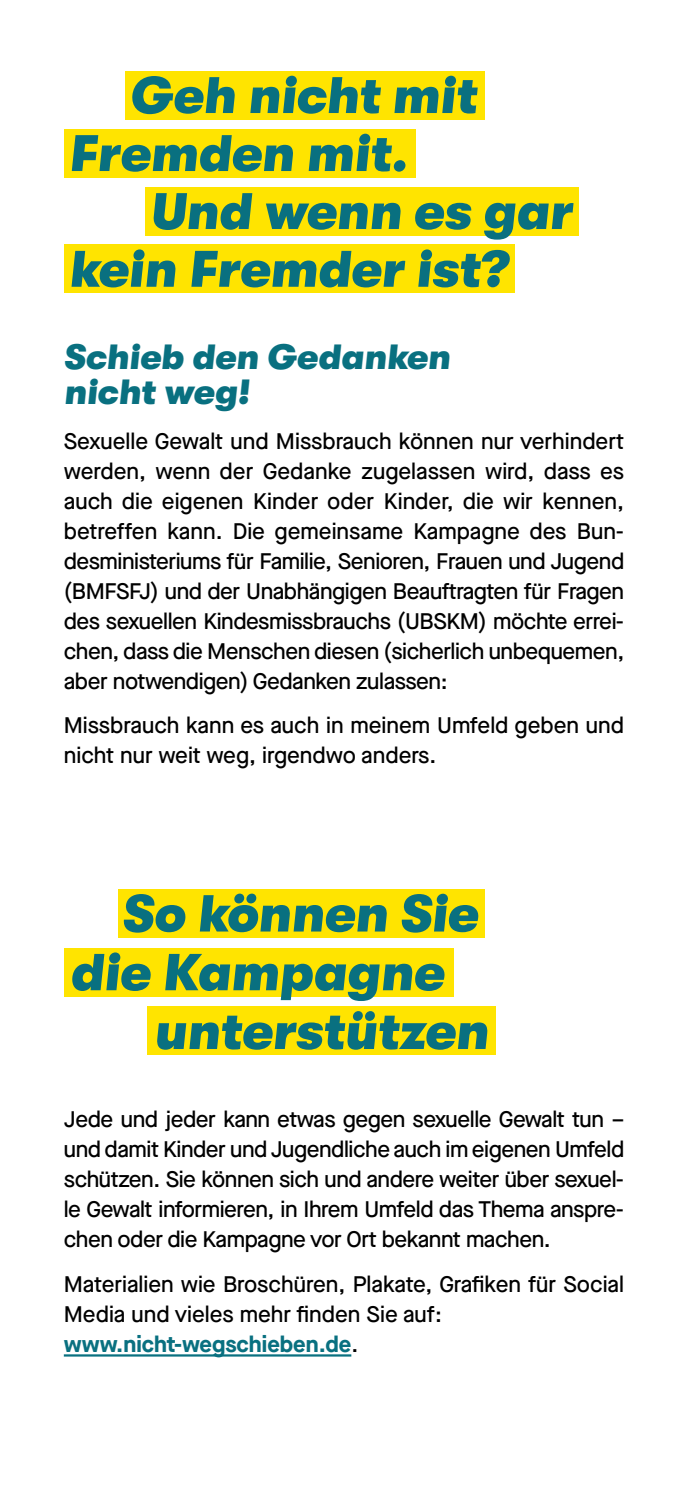
<style>
.page{position:relative;width:695px;height:1489px;background:#fff}
.page>*{position:absolute;margin:0;border:0;box-sizing:border-box;transform-origin:0 0}
.t1{font:52px "GT Walsheim Bl Ob";color:#097080}
.t2{font:51.25px "GT Walsheim Bl Ob";color:#097080}
.t3{font:35px/35px "GT Walsheim Bl Ob";color:#097080}
.t4{font:500 22.5px/30px "Maison Neue";letter-spacing:-.01em;color:#000;text-align:justify}
.s1{font-weight:700;color:#097080}
</style>
<div class="page">
<div style="left:125px;top:71px;width:359px;height:48px;background:#ffe400"></div>
<div style="left:64px;top:129px;width:351px;height:48px;background:#ffe400"></div>
<div style="left:145px;top:187px;width:434px;height:48px;background:#ffe400"></div>
<div style="left:64px;top:245px;width:450px;height:48px;background:#ffe400"></div>
<hr style="left:64px;top:1354px;width:287px;height:2px;background:#097080">
<div style="left:118px;top:888px;width:366px;height:49px;background:#ffe400"></div>
<div style="left:64px;top:947px;width:389px;height:49px;background:#ffe400"></div>
<div style="left:147px;top:1006px;width:348px;height:49px;background:#ffe400"></div>
<h2 class="t2" style="left:130px;top:67px;width:348px">Geh nicht mit</h2>
<h2 class="t2" style="left:69px;top:125px;width:340px">Fremden mit.</h2>
<h2 class="t2" style="left:150px;top:183px;width:423px">Und wenn es gar</h2>
<h2 class="t2" style="left:69px;top:240px;width:440px">kein Fremder ist?</h2>
<h3 class="t3" style="left:64px;top:340px;width:388px">Schieb den Gedanken nicht weg!</h3>
<p class="t4" style="left:64px;top:425px;width:562px">Sexuelle Gewalt und Missbrauch können nur verhindert werden, wenn der Gedanke zugelassen wird, dass es auch die eigenen Kinder oder Kinder, die wir kennen, betreffen kann. Die gemeinsame Kampagne des Bun&shy;desministeriums für Familie, Senioren, Frauen und Jugend (BMFSFJ) und der Unabhängigen Beauftragten für Fragen des sexuellen Kindesmissbrauchs (UBSKM) möchte errei&shy;chen, dass die Menschen diesen (sicherlich unbequemen, aber notwendigen) Gedanken zulassen:</p>
<p class="t4" style="left:64px;top:709px;width:561px">Missbrauch kann es auch in meinem Umfeld geben und nicht nur weit weg, irgendwo anders.</p>
<h2 class="t1" style="left:122px;top:884px;width:357px">So können Sie</h2>
<h2 class="t1" style="left:70px;top:943px;width:375px">die Kampagne</h2>
<h2 class="t1" style="left:153px;top:1002px;width:336px">unterstützen</h2>
<p class="t4" style="left:64px;top:1104px;width:562px">Jede und jeder kann etwas gegen sexuelle Gewalt tun – und damit Kinder und Jugendliche auch im eigenen Umfeld schützen. Sie können sich und andere weiter über sexuel&shy;le Gewalt informieren, in Ihrem Umfeld das Thema anspre&shy;chen oder die Kampagne vor Ort bekannt machen.</p>
<p class="t4" style="left:64px;top:1268px;width:561px;text-align:left">Materialien wie Broschüren, Plakate, Grafiken für Social<br>Media und vieles mehr finden Sie auf: <span class="s1">www.nicht-wegschieben.de</span>.</p>
</div>
